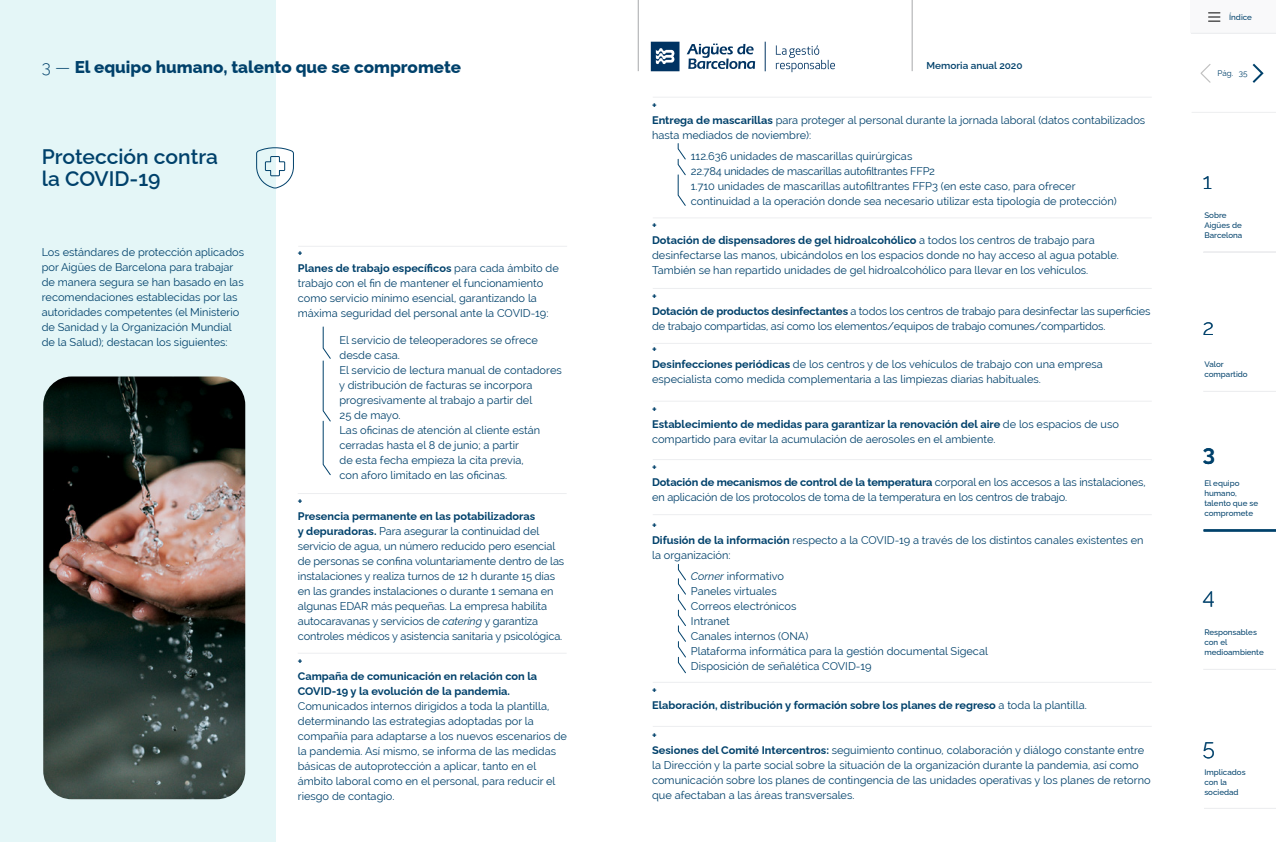
<style>
.page{position:relative;width:1276px;height:842px;background:#fff}
.page>*{position:absolute;margin:0;border:0;box-sizing:border-box;transform-origin:0 0}
.t1{font:300 22px "Raleway";color:#00416b}
.t2{font:600 21px/22px "Raleway";color:#00416b}
.t3{font:800 17px "Raleway";color:#00416b}
.t4{font:11px/15px "Raleway";color:#00416b}
.t5{font:700 11px/15px "Raleway";color:#00416b}
.t6{font:600 10px "Raleway";color:#00416b}
.t7{font:500 8px/10px "Raleway";color:#00416b}
.t8{font:8px "Raleway";color:#00416b}
.s1{font-weight:300}
.s2{font-weight:700}
.s3{font-style:italic}
.s4{font-weight:400}
</style>
<div class="page">
<div style="left:0;top:0;width:275px;height:842px;background:#e4f6f7"></div>
<hr style="left:1191px;top:112px;width:85px;height:1px;background:#edeef0">
<div style="left:1191px;top:0;width:85px;height:33px;background:#f9f9fa"></div>
<svg style="left:1208px;top:12px;width:12px;height:10px"></svg>
<hr style="left:1191px;top:33px;width:85px;height:1px;background:#edeef0">
<svg style="left:1252px;top:63px;width:12px;height:20px"></svg>
<svg style="left:1200px;top:64px;width:11px;height:19px"></svg>
<img style="left:43px;top:376px;width:202px;height:423px">
<svg style="left:323px;top:327px;width:8px;height:148px"></svg>
<svg style="left:678px;top:143px;width:7px;height:63px"></svg>
<svg style="left:256px;top:147px;width:38px;height:42px"></svg>
<hr style="left:298px;top:246px;width:269px;height:1px;background:#edeef0">
<hr style="left:298px;top:493px;width:268px;height:1px;background:#edeef0">
<hr style="left:298px;top:653px;width:268px;height:1px;background:#edeef0">
<hr style="left:1203px;top:391px;width:73px;height:1px;background:#edeef0">
<hr style="left:1203px;top:669px;width:73px;height:1px;background:#edeef0">
<hr style="left:1204px;top:808px;width:72px;height:1px;background:#edeef0">
<hr style="left:1203px;top:252px;width:73px;height:1px;background:#edeef0">
<hr style="left:1203px;top:529px;width:73px;height:2px;background:#00416b">
<svg style="left:678px;top:564px;width:8px;height:109px"></svg>
<hr style="left:653px;top:97px;width:498px;height:1px;background:#edeef0">
<hr style="left:653px;top:218px;width:498px;height:1px;background:#edeef0">
<hr style="left:653px;top:288px;width:498px;height:1px;background:#edeef0">
<hr style="left:653px;top:401px;width:498px;height:1px;background:#edeef0">
<hr style="left:653px;top:343px;width:498px;height:1px;background:#edeef0">
<hr style="left:653px;top:459px;width:498px;height:1px;background:#edeef0">
<hr style="left:653px;top:682px;width:498px;height:1px;background:#edeef0">
<hr style="left:653px;top:726px;width:498px;height:1px;background:#edeef0">
<hr style="left:653px;top:514px;width:498px;height:1px;background:#edeef0">
<hr style="left:638px;top:0;width:1px;height:71px;background:#a7a8aa">
<hr style="left:912px;top:0;width:1px;height:71px;background:#a7a8aa">
<svg style="left:651px;top:42px;width:28px;height:29px"></svg>
<svg style="left:686px;top:44px;width:69px;height:25px"></svg>
<svg style="left:765px;top:42px;width:1px;height:29px"></svg>
<svg style="left:776px;top:45px;width:59px;height:27px"></svg>
<p class="t7" style="left:1229px;top:11px;width:24px">Índice</p>
<h3 class="t3" style="left:42px;top:54px;width:421px"><span class="s1">3 —</span> El equipo humano, talento que se compromete</h3>
<p class="t8" style="left:1217px;top:69px;width:17px">Pág.</p>
<p class="t6" style="left:926px;top:57px;width:97px">Memoria anual 2020</p>
<p class="t8" style="left:1238px;top:69px;width:10px">35</p>
<h2 class="t2" style="left:42px;top:143px;width:178px">Protección contra la COVID-19</h2>
<p class="t4" style="left:42px;top:245px;width:204px">Los estándares de protección aplicados por Aigües de Barcelona para trabajar de manera segura se han basado en las recomendaciones establecidas por las autoridades competentes (el Ministerio de Sanidad y la Organización Mundial de la Salud); destacan los siguientes:</p>
<p class="t4" style="left:298px;top:246px;width:263px"><span class="s2">+<br>Planes de trabajo específicos</span> para cada ámbito de trabajo con el fin de mantener el funcionamiento como servicio mínimo esencial, garantizando la máxima seguridad del personal ante la COVID-19:</p>
<p class="t4" style="left:339px;top:332px;width:224px">El servicio de teleoperadores se ofrece desde casa.<br>El servicio de lectura manual de contadores y distribución de facturas se incorpora progresivamente al trabajo a partir del<br>25 de mayo.<br>Las oficinas de atención al cliente están cerradas hasta el 8 de junio; a partir<br>de esta fecha empieza la cita previa,<br>con aforo limitado en las oficinas.</p>
<p class="t4" style="left:298px;top:493px;width:268px"><span class="s2">+<br>Presencia permanente en las potabilizadoras<br>y depuradoras.</span> Para asegurar la continuidad del servicio de agua, un número reducido pero esencial de personas se confina voluntariamente dentro de las instalaciones y realiza turnos de 12 h durante 15 días en las grandes instalaciones o durante 1 semana en algunas EDAR más pequeñas. La empresa habilita autocaravanas y servicios de <span class="s3">catering</span> y garantiza controles médicos y asistencia sanitaria y psicológica.</p>
<p class="t5" style="left:298px;top:652px;width:241px">+<br>Campaña de comunicación en relación con la<br>COVID-19 y la evolución de la pandemia.</p>
<p class="t4" style="left:298px;top:698px;width:271px">Comunicados internos dirigidos a toda la plantilla, determinando las estrategias adoptadas por la compañía para adaptarse a los nuevos escenarios de la pandemia. Así mismo, se informa de las medidas básicas de autoprotección a aplicar, tanto en el ámbito laboral como en el personal, para reducir el riesgo de contagio.</p>
<p class="t4" style="left:652px;top:98px;width:495px"><span class="s2">+<br>Entrega de mascarillas</span> para proteger al personal durante la jornada laboral (datos contabilizados hasta mediados de noviembre):</p>
<p class="t4" style="left:691px;top:149px;width:427px">112.636 unidades de mascarillas quirúrgicas<br>22.784 unidades de mascarillas autofiltrantes FFP2<br>1.710 unidades de mascarillas autofiltrantes FFP3 (en este caso, para ofrecer continuidad a la operación donde sea necesario utilizar esta tipología de protección)</p>
<p class="t4" style="left:652px;top:218px;width:468px"><span class="s2">+<br>Dotación de dispensadores de gel hidroalcohólico</span> a todos los centros de trabajo para desinfectarse las manos, ubicándolos en los espacios donde no hay acceso al agua potable.<br>También se han repartido unidades de gel hidroalcohólico para llevar en los vehículos.</p>
<p class="t4" style="left:652px;top:289px;width:500px"><span class="s2">+<br>Dotación de productos desinfectantes</span> a todos los centros de trabajo para desinfectar las superficies de trabajo compartidas, así como los elementos/equipos de trabajo comunes/compartidos.</p>
<p class="t4" style="left:652px;top:342px;width:452px"><span class="s2">+<br>Desinfecciones periódicas</span> de los centros y de los vehículos de trabajo con una empresa especialista como medida complementaria a las limpiezas diarias habituales.</p>
<p class="t4" style="left:652px;top:402px;width:468px"><span class="s2">+<br>Establecimiento de medidas para garantizar la renovación del aire</span> de los espacios de uso compartido para evitar la acumulación de aerosoles en el ambiente.</p>
<p class="t4" style="left:652px;top:460px;width:495px"><span class="s2">+<br>Dotación de mecanismos de control de la temperatura</span> corporal en los accesos a las instalaciones, en aplicación de los protocolos de toma de la temperatura en los centros de trabajo.</p>
<p class="t4" style="left:652px;top:518px;width:493px"><span class="s2">+<br>Difusión de la información</span> respecto a la COVID-19 a través de los distintos canales existentes en la organización:</p>
<p class="t4" style="left:691px;top:569px;width:298px"><span class="s3">Corner</span> informativo<br>Paneles virtuales<br>Correos electrónicos<br>Intranet<br>Canales internos (ONA)<br>Plataforma informática para la gestión documental Sigecal<br>Disposición de señalética COVID-19</p>
<p class="t5" style="left:652px;top:682px;width:436px">+<br>Elaboración, distribución y formación sobre los planes de regreso <span class="s4">a toda la plantilla.</span></p>
<p class="t4" style="left:652px;top:728px;width:500px"><span class="s2">+<br>Sesiones del Comité Intercentros:</span> seguimiento continuo, colaboración y diálogo constante entre la Dirección y la parte social sobre la situación de la organización durante la pandemia, así como comunicación sobre los planes de contingencia de las unidades operativas y los planes de retorno que afectaban a las áreas transversales.</p>
<h1 class="t1" style="left:1203px;top:164px;width:10px">1</h1>
<p class="t7" style="left:1204px;top:209px;width:39px">Sobre<br>Aigües de<br>Barcelona</p>
<h1 class="t1" style="left:1203px;top:310px;width:13px">2</h1>
<p class="t7" style="left:1204px;top:358px;width:45px">Valor compartido</p>
<h1 class="t1" style="left:1203px;top:436px;width:13px">3</h1>
<p class="t7" style="left:1204px;top:477px;width:55px">El equipo humano, talento que se compromete</p>
<h1 class="t1" style="left:1203px;top:578px;width:13px">4</h1>
<p class="t7" style="left:1204px;top:626px;width:61px">Responsables con el medioambiente</p>
<h1 class="t1" style="left:1203px;top:730px;width:13px">5</h1>
<p class="t7" style="left:1204px;top:766px;width:43px">Implicados con la sociedad</p>
</div>
